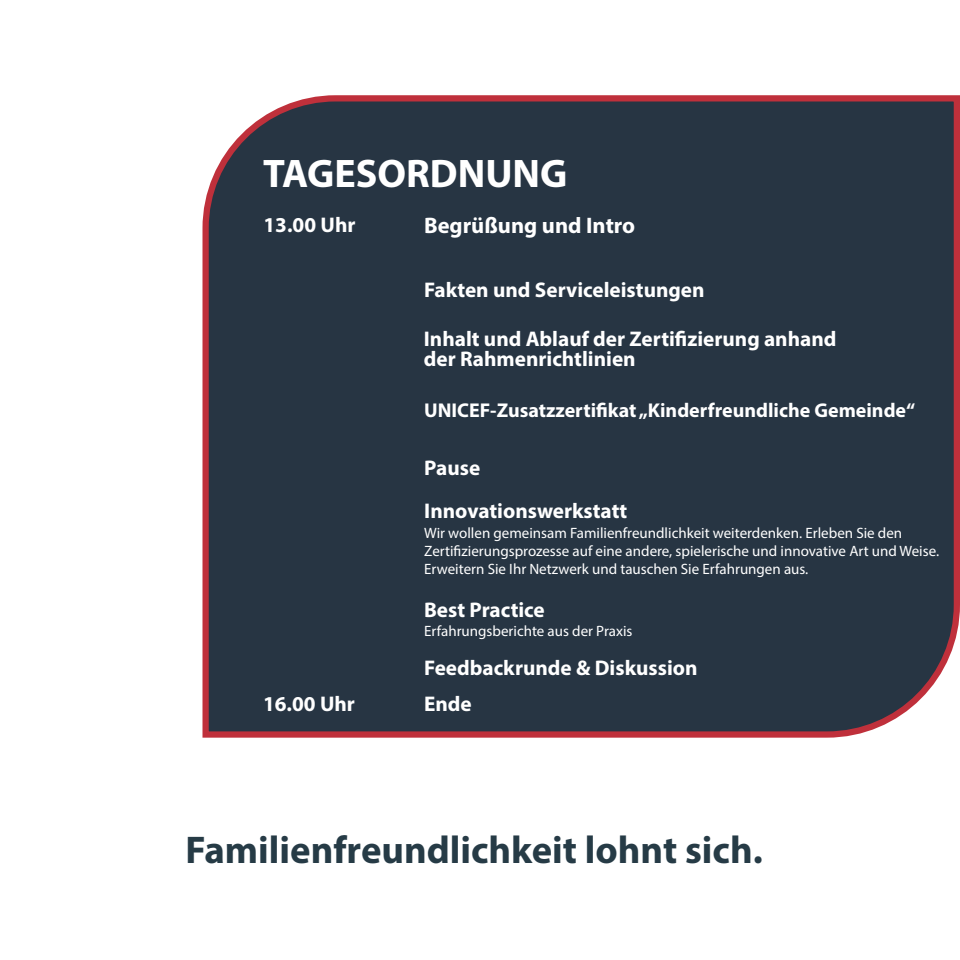
<style>
.page{position:relative;width:960px;height:960px;background:#fff}
.page>*{position:absolute;margin:0;border:0;box-sizing:border-box;transform-origin:0 0}
.t1{font:700 40px "Myriad Pro";color:#fff}
.t2{font:700 38.75px "Myriad Pro";color:#263b46}
.t3{font:700 22.5px "Myriad Pro";color:#fff}
.t4{font:700 21.25px "Myriad Pro";color:#fff}
.t5{font:700 20px "Myriad Pro";color:#fff}
.t6{font:15px/18px "Myriad Pro";color:#fff}
</style>
<div class="page">
<div style="left:202px;top:95px;width:758px;height:643px;background:#273543"></div>
<p class="t1" style="left:263px;top:148px;width:306px">TAGESORDNUNG</p>
<p class="t4" style="left:264px;top:211px;width:94px">13.00 Uhr</p>
<p class="t3" style="left:424px;top:211px;width:213px">Begrüßung und Intro</p>
<p class="t4" style="left:424px;top:276px;width:282px">Fakten und Serviceleistungen</p>
<p class="t4" style="left:424px;top:325px;width:414px">Inhalt und Ablauf der Zertifizierung anhand</p>
<p class="t4" style="left:424px;top:345px;width:213px">der Rahmenrichtlinien</p>
<p class="t5" style="left:424px;top:397px;width:493px">UNICEF-Zusatzzertifikat „Kinderfreundliche Gemeinde“</p>
<p class="t4" style="left:424px;top:454px;width:58px">Pause</p>
<p class="t4" style="left:424px;top:497px;width:205px">Innovationswerkstatt</p>
<p class="t6" style="left:424px;top:524px;width:516px">Wir wollen gemeinsam Familienfreundlichkeit weiterdenken. Erleben Sie den<br>Zertifizierungsprozesse auf eine andere, spielerische und innovative Art und Weise.<br>Erweitern Sie Ihr Netzwerk und tauschen Sie Erfahrungen aus.</p>
<p class="t4" style="left:424px;top:596px;width:122px">Best Practice</p>
<p class="t6" style="left:424px;top:622px;width:210px">Erfahrungsberichte aus der Praxis</p>
<p class="t4" style="left:424px;top:654px;width:275px">Feedbackrunde &amp; Diskussion</p>
<p class="t4" style="left:263px;top:690px;width:94px">16.00 Uhr</p>
<p class="t4" style="left:424px;top:690px;width:49px">Ende</p>
<p class="t2" style="left:186px;top:825px;width:579px">Familienfreundlichkeit lohnt sich.</p>
</div>
